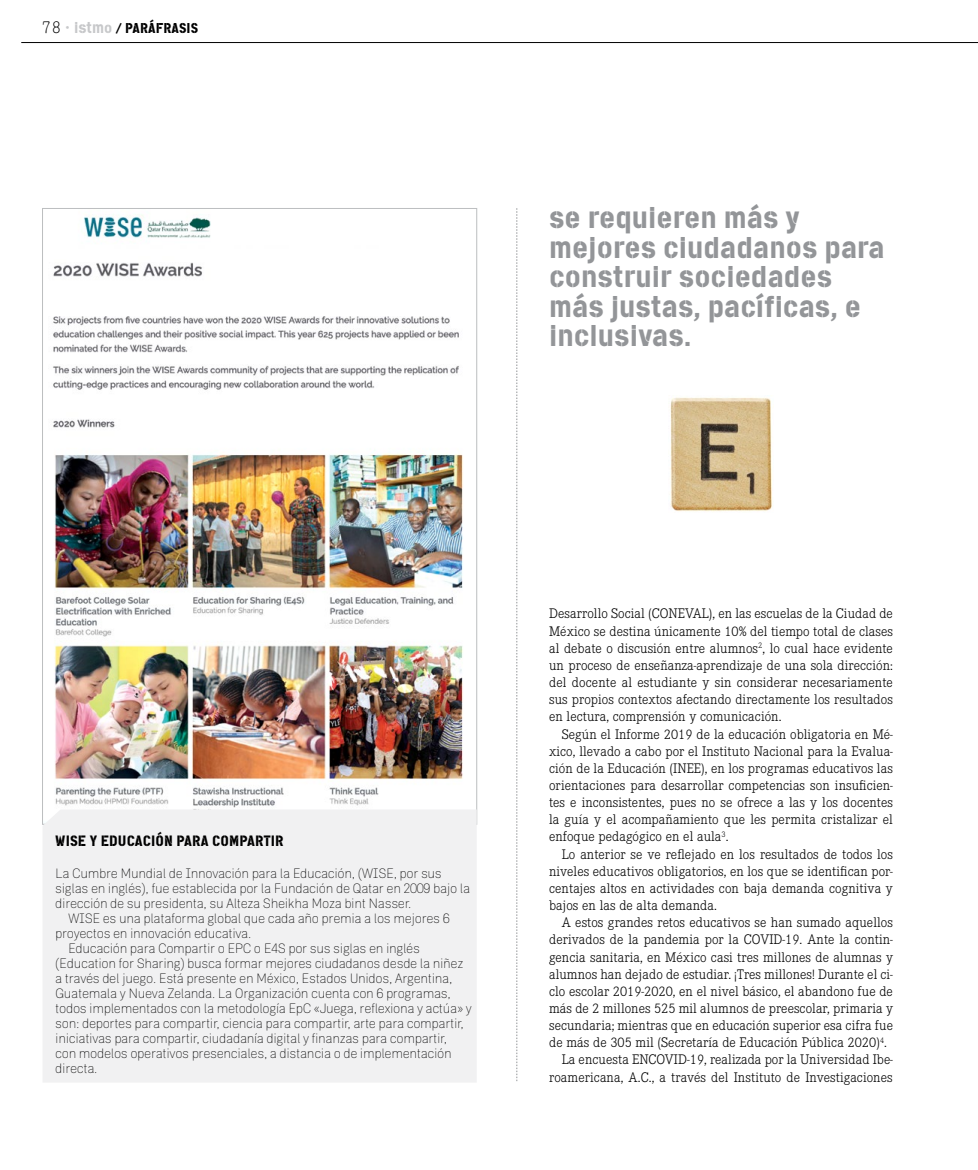
<style>
.page{position:relative;width:978px;height:1170px;background:#fff}
.page>*{position:absolute;margin:0;border:0;box-sizing:border-box;transform-origin:0 0}
.t1{font:30px/29.5px "Cargo";color:#939598}
.t2{font:15px "Cargo";letter-spacing:.005em;color:#000}
.t3{font:300 14.4px/17.1px "Corporate E";letter-spacing:.005em;color:#000;text-align:justify}
.t4{font:14.25px "Cargo";letter-spacing:.005em;color:#000}
.t5{font:100 13.5px "Zimmer";letter-spacing:-.025em;color:#000}
.s1{font-family:"Numbers Revenue";font-size:16.5px}
.s2{font-family:"Zimmer";font-weight:500;font-size:15.75px;color:#c7c8ca}
.s3{font-size:15.75px;color:#c7c8ca}
.s4{font-size:15px;color:#c7c8ca}
.s5{font-size:13.5px}
</style>
<div class="page">
<hr style="left:21px;top:42px;width:957px;height:1px;background:#000">
<img style="left:53px;top:215px;width:410px;height:593px">
<div style="left:43px;top:809px;width:434px;height:273px;background:#f1f1f2"></div>
<svg style="left:517px;top:208px;width:1px;height:873px"></svg>
<img style="left:670px;top:397px;width:103px;height:115px">
<p class="t4" style="left:41px;top:19px;width:158px"><span class="s1">78</span> <span class="s2">•</span> <span class="s3">istm</span><span class="s4">o</span> <span class="s5">/</span> PARÁFRASIS</p>
<h1 class="t1" style="left:549px;top:202px;width:337px">se requieren más y mejores ciudadanos para construir sociedades más justas, pacíficas, e inclusivas.</h1>
<p class="t2" style="left:55px;top:831px;width:230px">WISE Y EDUCACIÓN PARA COMPARTIR</p>
<p class="t5" style="left:55px;top:864px;width:388px">La Cumbre Mundial de Innovación para la Educación, (WISE, por sus</p>
<p class="t5" style="left:55px;top:879px;width:416px">siglas en inglés), fue establecida por la Fundación de Qatar en 2009 bajo la</p>
<p class="t5" style="left:55px;top:894px;width:358px">dirección de su presidenta, su Alteza Sheikha Moza bint Nasser.</p>
<p class="t5" style="left:68px;top:909px;width:383px">WISE es una plataforma global que cada año premia a los mejores 6</p>
<p class="t5" style="left:55px;top:924px;width:198px">proyectos en innovación educativa.</p>
<p class="t5" style="left:68px;top:939px;width:353px">Educación para Compartir o EPC o E4S por sus siglas en inglés</p>
<p class="t5" style="left:55px;top:954px;width:410px">(Education for Sharing) busca formar mejores ciudadanos desde la niñez</p>
<p class="t5" style="left:55px;top:969px;width:399px">a través del juego. Está presente en México, Estados Unidos, Argentina,</p>
<p class="t5" style="left:55px;top:984px;width:397px">Guatemala y Nueva Zelanda. La Organización cuenta con 6 programas,</p>
<p class="t5" style="left:55px;top:999px;width:418px">todos implementados con la metodología EpC «Juega, reflexiona y actúa» y</p>
<p class="t5" style="left:55px;top:1014px;width:410px">son: deportes para compartir, ciencia para compartir, arte para compartir,</p>
<p class="t5" style="left:55px;top:1029px;width:393px">iniciativas para compartir, ciudadanía digital y finanzas para compartir,</p>
<p class="t5" style="left:55px;top:1044px;width:398px">con modelos operativos presenciales, a distancia o de implementación</p>
<p class="t5" style="left:55px;top:1059px;width:44px">directa.</p>
<p class="t3" style="left:549px;top:604px;width:345px">Desarrollo Social (CONEVAL), en las escuelas de la Ciudad de México se destina únicamente 10% del tiempo total de clases al debate o discusión entre alumnos<sup>2</sup>, lo cual hace evidente un proceso de enseñanza-aprendizaje de una sola dirección: del docente al estudiante y sin considerar necesariamente sus propios contextos afectando directamente los resultados en lectura, comprensión y comunicación.</p>
<p class="t3" style="left:549px;top:724px;width:345px;text-indent:13px">Según el Informe 2019 de la educación obligatoria en Mé&shy;xico, llevado a cabo por el Instituto Nacional para la Evalua&shy;ción de la Educación (INEE), en los programas educativos las orientaciones para desarrollar competencias son insuficien&shy;tes e inconsistentes, pues no se ofrece a las y los docentes la guía y el acompañamiento que les permita cristalizar el enfoque pedagógico en el aula<sup>3</sup>.</p>
<p class="t3" style="left:549px;top:844px;width:345px;text-indent:13px">Lo anterior se ve reflejado en los resultados de todos los niveles educativos obligatorios, en los que se identifican por&shy;centajes altos en actividades con baja demanda cognitiva y bajos en las de alta demanda.</p>
<p class="t3" style="left:562px;top:913px;width:333px">A estos grandes retos educativos se han sumado aquellos</p>
<p class="t3" style="left:549px;top:930px;width:345px">derivados de la pandemia por la COVID-19. Ante la contin-</p>
<p class="t3" style="left:549px;top:947px;width:345px">gencia sanitaria, en México casi tres millones de alumnas y</p>
<p class="t3" style="left:549px;top:964px;width:345px">alumnos han dejado de estudiar. ¡Tres millones! Durante el ci-</p>
<p class="t3" style="left:549px;top:981px;width:345px">clo escolar 2019-2020, en el nivel básico, el abandono fue de</p>
<p class="t3" style="left:549px;top:999px;width:345px">más de 2 millones 525 mil alumnos de preescolar, primaria y</p>
<p class="t3" style="left:549px;top:1016px;width:345px">secundaria; mientras que en educación superior esa cifra fue</p>
<p class="t3" style="left:549px;top:1033px;width:339px">de más de 305 mil (Secretaría de Educación Pública 2020)<sup>4</sup>.</p>
<p class="t3" style="left:562px;top:1050px;width:333px">La encuesta ENCOVID-19, realizada por la Universidad Ibe-</p>
<p class="t3" style="left:549px;top:1067px;width:345px">roamericana, A.C., a través del Instituto de Investigaciones</p>
</div>
